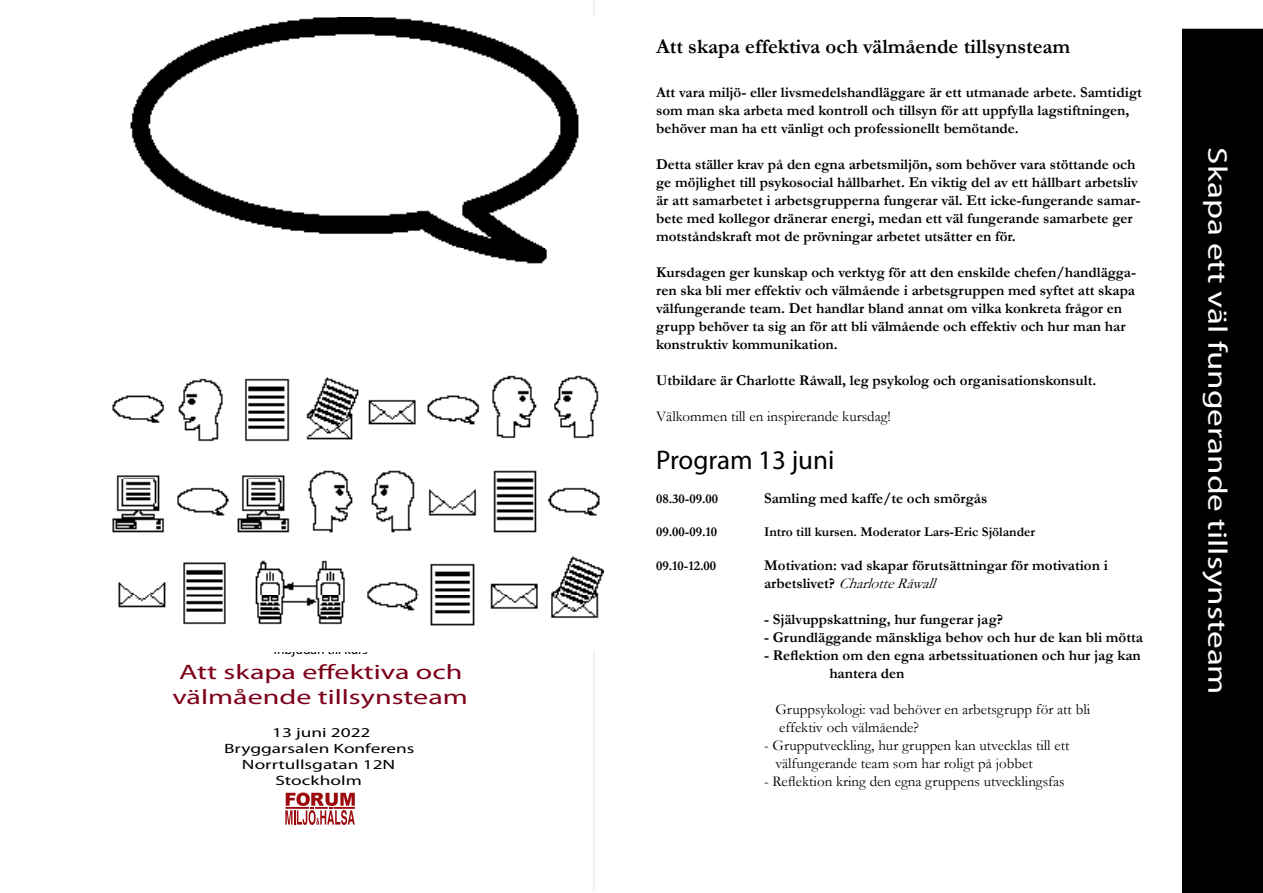
<style>
.page{position:relative;width:1263px;height:893px;background:#fff}
.page>*{position:absolute;margin:0;border:0;box-sizing:border-box;transform-origin:0 0}
.t1{font:27px "Myriad Pro";color:#fff;scale:1.3 1}
.t2{font:27px "Myriad Pro";color:#000}
.t3{font:21px/25.2px "Myriad Pro";color:#7d001a;text-align:center;scale:1.43 1}
.t4{font:700 21px "Garamond";color:#000}
.t5{font:700 15px/18px "Garamond";color:#000}
.t6{font:15px/18px "Garamond";color:#000}
.t7{font:700 13.5px "Garamond";color:#000}
.t8{font:13.5px/16.2px "Myriad Pro";color:#000;text-align:center;scale:1.43 1}
.t9{font:13.5px "Myriad Pro";color:#000}
.s1{font-weight:400;font-style:italic}
</style>
<div class="page">
<svg style="left:285px;top:792px;width:70px;height:33px"></svg>
<hr style="left:594px;top:0;width:1px;height:891px;background:#e1e1e1">
<div style="left:1182px;top:29px;width:81px;height:864px;background:#000"></div>
<img style="left:112px;top:17px;width:491px;height:635px">
<p class="t9" style="left:274px;top:641px;width:96px">Inbjudan till kurs</p>
<h2 class="t3" style="left:172px;top:659px;width:208px">Att skapa effektiva och välmående tillsynsteam</h2>
<p class="t8" style="left:224px;top:724px;width:135px">13 juni 2022<br>Bryggarsalen Konferens<br>Norrtullsgatan 12N<br>Stockholm</p>
<h2 class="t4" style="left:656px;top:32px;width:416px">Att skapa effektiva och välmående tillsynsteam</h2>
<p class="t5" style="left:656px;top:83px;width:487px">Att vara miljö- eller livsmedelshandläggare är ett utmanade arbete. Samtidigt som man ska arbeta med kontroll och tillsyn för att uppfylla lagstiftningen, behöver man ha ett vänligt och professionellt bemötande.</p>
<p class="t5" style="left:656px;top:155px;width:486px">Detta ställer krav på den egna arbetsmiljön, som behöver vara stöttande och ge möjlighet till psykosocial hållbarhet. En viktig del av ett hållbart arbetsliv är att samarbetet i arbetsgrupperna fungerar väl. Ett icke-fungerande samar&shy;bete med kollegor dränerar energi, medan ett väl fungerande samarbete ger motståndskraft mot de prövningar arbetet utsätter en för.</p>
<p class="t5" style="left:656px;top:263px;width:481px">Kursdagen ger kunskap och verktyg för att den enskilde chefen/handlägga&shy;ren ska bli mer effektiv och välmående i arbetsgruppen med syftet att skapa välfungerande team. Det handlar bland annat om vilka konkreta frågor en grupp behöver ta sig an för att bli välmående och effektiv och hur man har konstruktiv kommunikation.</p>
<p class="t5" style="left:656px;top:371px;width:442px">Utbildare är Charlotte Råwall, leg psykolog och organisationskonsult.</p>
<p class="t6" style="left:656px;top:407px;width:236px">Välkommen till en inspirerande kursdag!</p>
<h1 class="t2" style="left:656px;top:444px;width:180px">Program 13 juni</h1>
<p class="t7" style="left:656px;top:490px;width:64px">08.30-09.00</p>
<p class="t5" style="left:764px;top:490px;width:225px">Samling med kaffe/te och smörgås</p>
<p class="t7" style="left:656px;top:522px;width:63px">09.00-09.10</p>
<p class="t7" style="left:764px;top:522px;width:272px">Intro till kursen. Moderator Lars-Eric Sjölander</p>
<p class="t7" style="left:656px;top:557px;width:62px">09.10-12.00</p>
<p class="t5" style="left:764px;top:556px;width:345px">Motivation: vad skapar förutsättningar för motivation i a r b e t s l i v e t ? <span class="s1">CharlotteRåwall</span></p>
<p class="t5" style="left:764px;top:610px;width:240px">- Självuppskattning, hur fungerar jag?</p>
<p class="t5" style="left:764px;top:628px;width:380px">- Grundläggande mänskliga behov och hur de kan bli mötta</p>
<p class="t5" style="left:829px;top:646px;width:313px;text-indent:-65px">- Reflektion om den egna arbetssituationen och hur jag kan hantera den</p>
<p class="t6" style="left:775px;top:700px;width:316px">Gruppsykologi: vad behöver en arbetsgrupp för att bli effektiv och välmående?</p>
<p class="t6" style="left:775px;top:736px;width:296px;text-indent:-11px">- Grupputveckling, hur gruppen kan utvecklas till ett välfungerande team som har roligt på jobbet</p>
<p class="t6" style="left:764px;top:772px;width:302px">- Reflektion kring den egna gruppens utvecklingsfas</p>
<h1 class="t1" style="left:1234px;top:147px;width:423px;rotate:90deg">Skapa ett väl fungerande tillsynsteam</h1>
</div>
